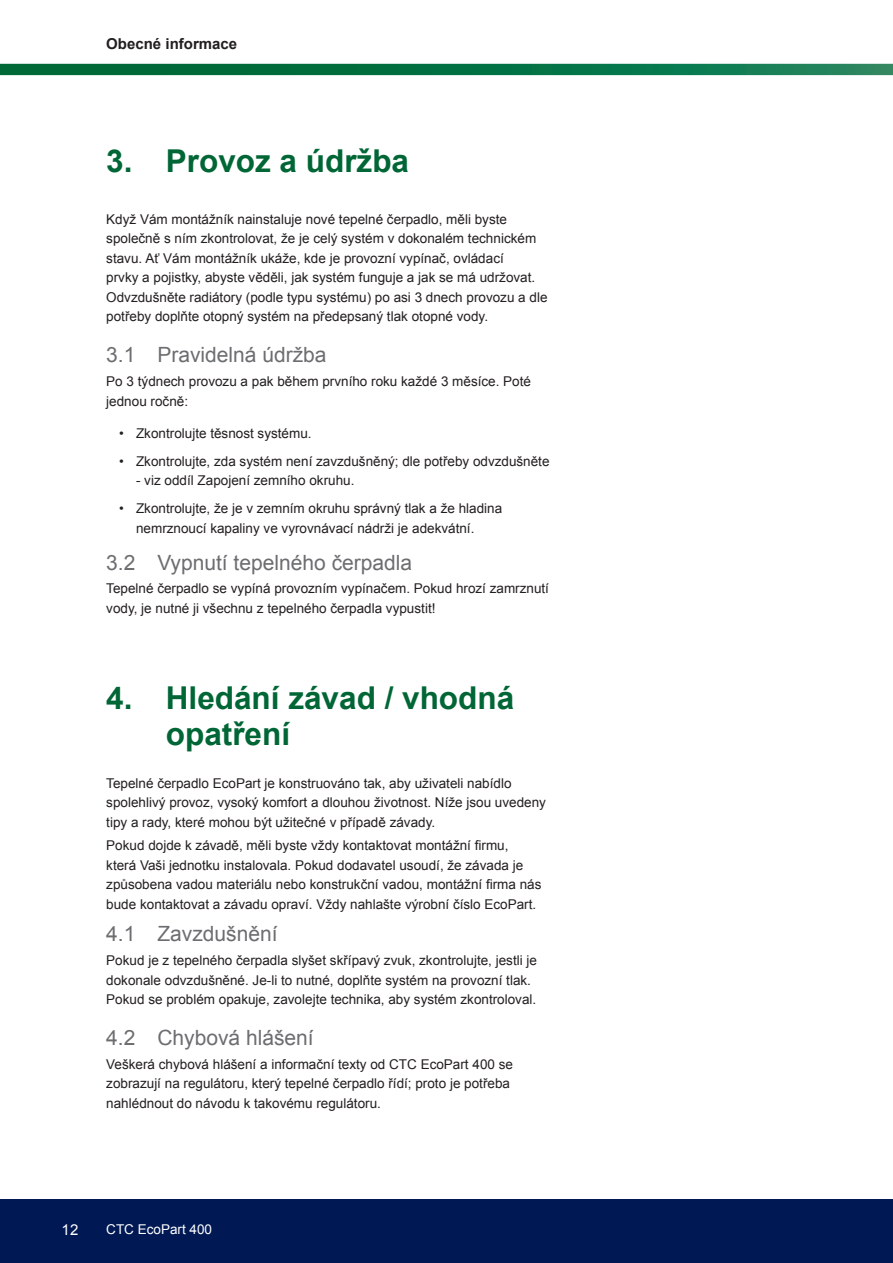
<style>
.page{position:relative;width:893px;height:1263px;background:#fff}
.page>*{position:absolute;margin:0;border:0;box-sizing:border-box;transform-origin:0 0}
.t1{font:700 31.5px/36px "Arial";color:#006636}
.t2{font:21px "Arial";color:#6c6d70}
.t3{font:700 15px "Arial";color:#231f20}
.t4{font:15px "Arial";color:#fff}
.t5{font:13.5px/19.5px "Arial";color:#231f20}
.t6{font:13.5px "Arial";color:#fff}
</style>
<div class="page">
<svg style="left:0;top:64px;width:893px;height:11px;background:#077244"></svg>
<div style="left:0;top:1199px;width:893px;height:64px;background:#001954"></div>
<p class="t3" style="left:106px;top:34px;width:132px">Obecné informace</p>
<h1 class="t1" style="left:106px;top:144px;width:304px">3. Provoz a údržba</h1>
<p class="t5" style="left:106px;top:209px;width:443px">Když Vám montážník nainstaluje nové tepelné čerpadlo, měli byste společně s ním zkontrolovat, že je celý systém v dokonalém technickém stavu. Ať Vám montážník ukáže, kde je provozní vypínač, ovládací<br>prvky a pojistky, abyste věděli, jak systém funguje a jak se má udržovat.<br>Odvzdušněte radiátory (podle typu systému) po asi 3 dnech provozu a dle potřeby doplňte otopný systém na předepsaný tlak otopné vody.</p>
<h2 class="t2" style="left:106px;top:341px;width:222px">3.1 Pravidelná údržba</h2>
<p class="t5" style="left:106px;top:372px;width:426px">Po 3 týdnech provozu a pak během prvního roku každé 3 měsíce. Poté jednou ročně:</p>
<p class="t5" style="left:119px;top:424px;width:194px">• Zkontrolujte těsnost systému.</p>
<p class="t5" style="left:119px;top:452px;width:432px">• Zkontrolujte, zda systém není zavzdušněný; dle potřeby odvzdušněte</p>
<p class="t5" style="left:136px;top:471px;width:220px">- viz oddíl Zapojení zemního okruhu.</p>
<p class="t5" style="left:136px;top:499px;width:368px;text-indent:-17px">• Zkontrolujte, že je v zemním okruhu správný tlak a že hladina nemrznoucí kapaliny ve vyrovnávací nádrži je adekvátní.</p>
<h2 class="t2" style="left:106px;top:548px;width:307px">3.2 Vypnutí tepelného čerpadla</h2>
<p class="t5" style="left:106px;top:579px;width:444px">Tepelné čerpadlo se vypíná provozním vypínačem. Pokud hrozí zamrznutí vody, je nutné ji všechnu z tepelného čerpadla vypustit!</p>
<h1 class="t1" style="left:166px;top:681px;width:350px;text-indent:-60px">4. Hledání závad / vhodná opatření</h1>
<p class="t5" style="left:106px;top:773px;width:441px">Tepelné čerpadlo EcoPart je konstruováno tak, aby uživateli nabídlo spolehlivý provoz, vysoký komfort a dlouhou životnost. Níže jsou uvedeny tipy a rady, které mohou být užitečné v případě závady.</p>
<p class="t5" style="left:106px;top:836px;width:437px">Pokud dojde k závadě, měli byste vždy kontaktovat montážní firmu, která Vaši jednotku instalovala. Pokud dodavatel usoudí, že závada je způsobena vadou materiálu nebo konstrukční vadou, montážní firma nás bude kontaktovat a závadu opraví. Vždy nahlašte výrobní číslo EcoPart.</p>
<h2 class="t2" style="left:106px;top:920px;width:173px">4.1 Zavzdušnění</h2>
<p class="t5" style="left:106px;top:951px;width:432px">Pokud je z tepelného čerpadla slyšet skřípavý zvuk, zkontrolujte, jestli je dokonale odvzdušněné. Je-li to nutné, doplňte systém na provozní tlak.<br>Pokud se problém opakuje, zavolejte technika, aby systém zkontroloval.</p>
<h2 class="t2" style="left:106px;top:1024px;width:209px">4.2 Chybová hlášení</h2>
<p class="t5" style="left:106px;top:1055px;width:408px">Veškerá chybová hlášení a informační texty od CTC EcoPart 400 se zobrazují na regulátoru, který tepelné čerpadlo řídí; proto je potřeba nahlédnout do návodu k takovému regulátoru.</p>
<p class="t4" style="left:62px;top:1220px;width:18px">12</p>
<p class="t6" style="left:106px;top:1220px;width:107px">CTC EcoPart 400</p>
</div>
